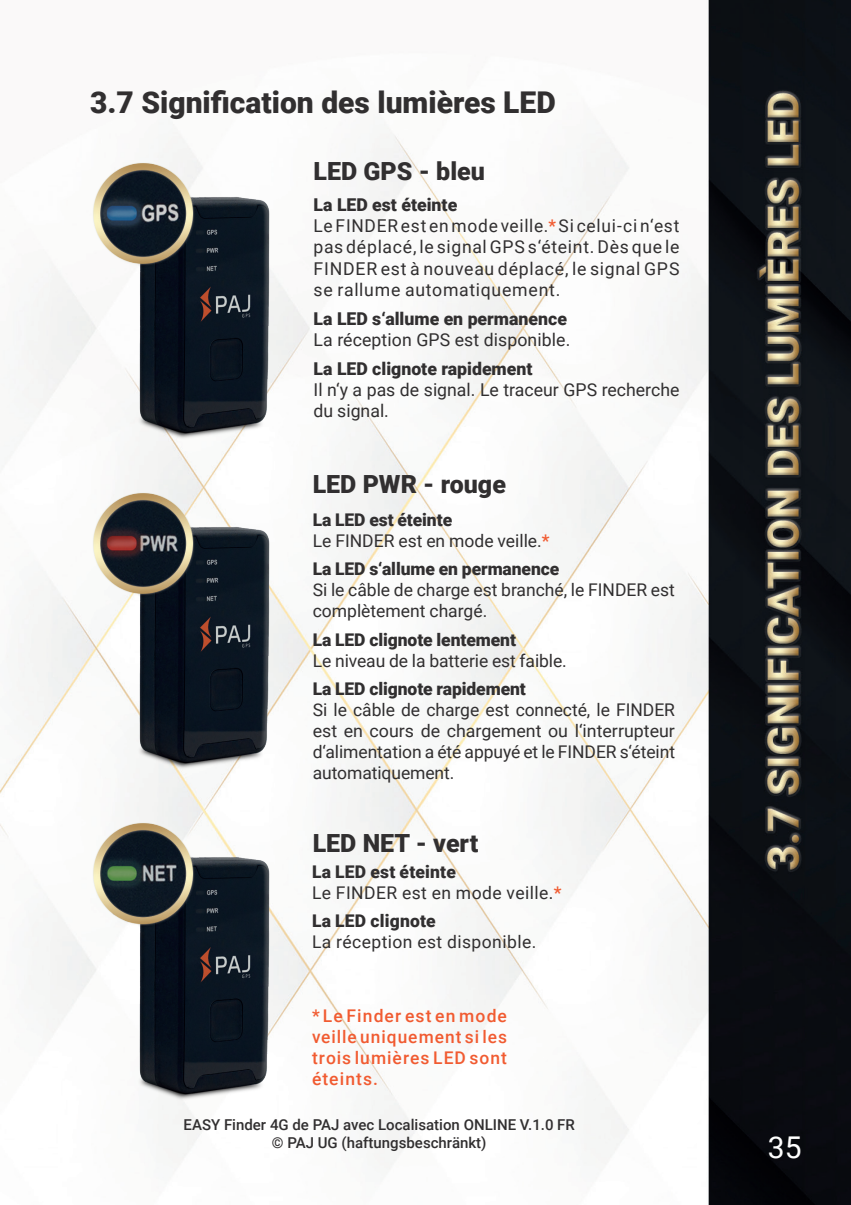
<style>
.page{position:relative;width:851px;height:1205px;background:#fff}
.page>*{position:absolute;margin:0;border:0;box-sizing:border-box;transform-origin:0 0}
.t1{font:900 30px "Roboto";color:#312f30}
.t2{font:30px "Roboto";color:#fff}
.t3{font:900 25px "Roboto";color:#312f30}
.t4{font:17.75px/21.2px "Roboto";letter-spacing:.005em;color:#312f30;text-align:justify}
.t5{font:900 17.75px "Roboto";color:#312f30}
.t6{font:17.5px/21px "Roboto";color:#312f30}
.t7{font:900 17.5px "Roboto";letter-spacing:-.005em;color:#312f30}
.t8{font:500 17.5px/21px "Roboto";letter-spacing:.06em;color:#f15b31;text-align:justify}
.t9{font:17.5px "Roboto";letter-spacing:.025em;color:#312f30}
.t10{font:500 15px/18px "Roboto";color:#312f30;text-align:center}
.s1{font-weight:500;font-size:17.5px;color:#f15b31}
.s2{font-weight:500;color:#f15b31}
.s3{color:#231f20}
</style>
<div class="page">
<img style="left:0;top:0;width:850px;height:1205px">
<img style="left:90px;top:162px;width:181px;height:277px">
<img style="left:90px;top:492px;width:181px;height:278px">
<img style="left:90px;top:822px;width:181px;height:278px">
<p class="t1" style="left:90px;top:81px;width:467px">3.7 Signification des lumières LED</p>
<p class="t3" style="left:313px;top:154px;width:173px">LED GPS - bleu</p>
<p class="t5" style="left:313px;top:192px;width:145px">La LED est éteinte</p>
<p class="t4" style="left:313px;top:215px;width:367px">Le FINDER est en mode veille.<span class="s1">*</span>Si celui-ci n‘est pas déplacé, le signal GPS s‘éteint. Dès que le FINDER est à nouveau déplacé, le signal GPS se rallume automatiquement.</p>
<p class="t5" style="left:313px;top:306px;width:255px">La LED s‘allume en permanence</p>
<p class="t4" style="left:313px;top:328px;width:258px">La réception GPS est disponible.</p>
<p class="t5" style="left:313px;top:356px;width:220px">La LED clignote rapidement</p>
<p class="t4" style="left:313px;top:378px;width:367px">Il n‘y a pas de signal. Le traceur GPS recherche du signal.</p>
<p class="t3" style="left:313px;top:466px;width:195px">LED PWR - rouge</p>
<p class="t7" style="left:313px;top:507px;width:141px">La LED est éteinte</p>
<p class="t6" style="left:313px;top:529px;width:238px">Le FINDER est en mode veille.<span class="s2">*</span></p>
<p class="t7" style="left:313px;top:557px;width:248px">La LED s‘allume en permanence</p>
<p class="t6" style="left:313px;top:579px;width:363px">Si le câble de charge est branché, le FINDER est complètement chargé.</p>
<p class="t7" style="left:313px;top:627px;width:205px">La LED clignote lentement</p>
<p class="t6" style="left:313px;top:649px;width:255px">Le niveau de la batterie est faible.</p>
<p class="t7" style="left:313px;top:677px;width:215px">La LED clignote rapidement</p>
<p class="t6" style="left:313px;top:699px;width:364px;text-align:justify">Si le câble de charge est connecté, le FINDER est en cours de chargement ou l‘interrupteur d‘alimentation a été appuyé et le FINDER s‘éteint automatiquement.</p>
<p class="t3" style="left:313px;top:825px;width:167px">LED NET - vert</p>
<p class="t7" style="left:312px;top:859px;width:145px">La LED est éteinte</p>
<p class="t9" style="left:312px;top:880px;width:251px">Le FINDER est en mode veille<span class="s3">.</span><span class="s2">*</span></p>
<p class="t7" style="left:312px;top:909px;width:125px">La LED clignote</p>
<p class="t9" style="left:312px;top:930px;width:226px">La réception est disponible.</p>
<p class="t8" style="left:312px;top:1004px;width:196px">* Le Finder est en mode veille uniquement si les trois lumières LED sont éteints.</p>
<p class="t10" style="left:183px;top:1115px;width:393px">EASY Finder 4G de PAJ avec Localisation ONLINE V.1.0 FR © PAJ UG (haftungsbeschränkt)</p>
<p class="t2" style="left:767px;top:1126px;width:35px">35</p>
</div>
